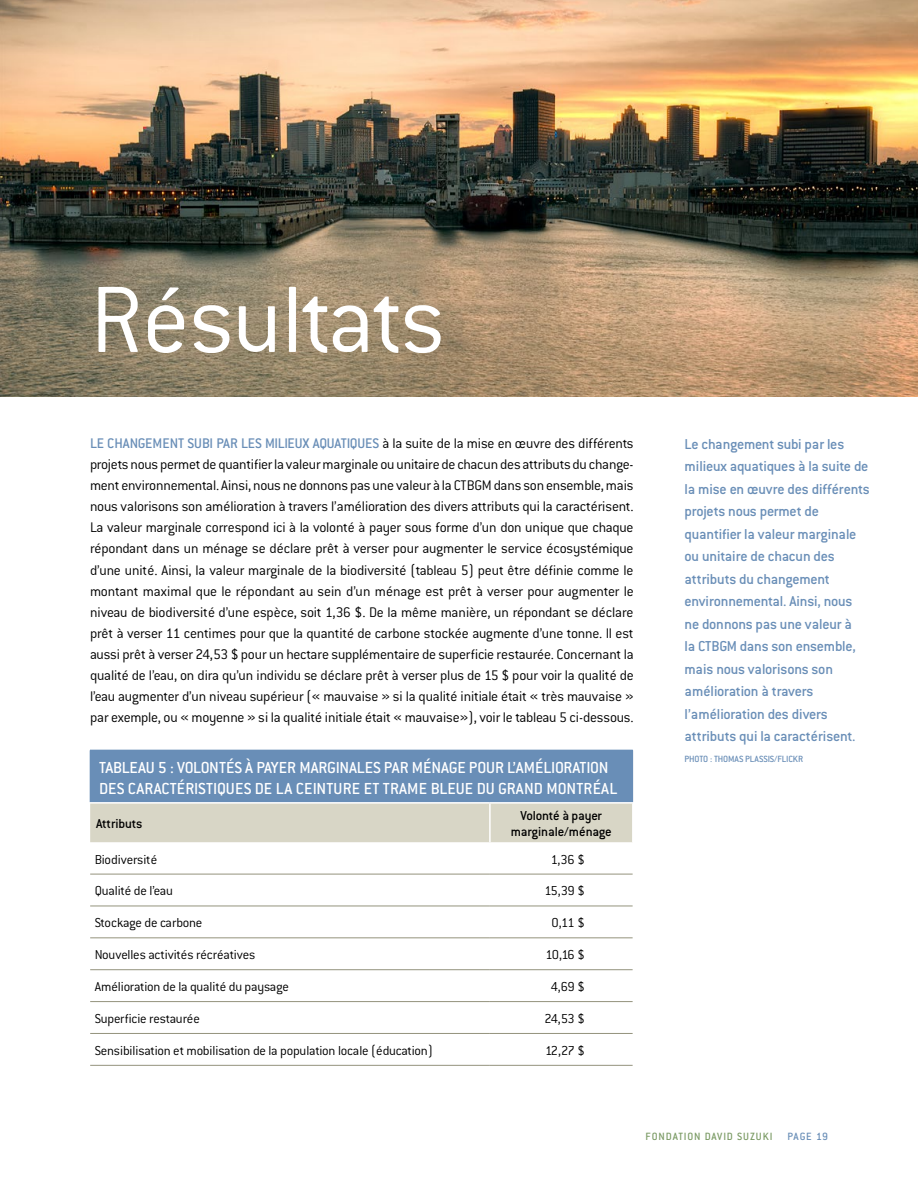
<style>
.page{position:relative;width:918px;height:1188px;background:#fff}
.page>*{position:absolute;margin:0;border:0;box-sizing:border-box;transform-origin:0 0}
.t1{font:300 103.5px "Conduit ITC";letter-spacing:-.02em;color:#fff}
.t2{font:500 17.55px/21.3px "Conduit ITC";color:#fff}
.t3{font:500 15.75px/22.5px "Conduit ITC";letter-spacing:-.015em;color:#698eb7}
.t4{font:300 15.3px/21px "Conduit ITC";letter-spacing:-.015em;color:#000;text-align:justify}
.t5{font:300 14.25px "Conduit ITC";letter-spacing:-.015em;color:#000}
.t6{font:500 14.25px/16.5px "Conduit ITC";letter-spacing:-.015em;color:#000;text-align:center}
.t7{font:500 11.55px "Conduit ITC";letter-spacing:.075em;color:#7b9b65}
.t8{font:500 11.55px "Conduit ITC";color:#698eb7}
.t9{font:500 9.9px "Conduit ITC";letter-spacing:-.01em;color:#698eb7}
.s1{font-weight:500;color:#698eb7}
</style>
<div class="page">
<div style="left:90px;top:750px;width:543px;height:53px;background:#698eb7"></div>
<div style="left:90px;top:804px;width:542px;height:38px;background:#d8d6c6"></div>
<hr style="left:90px;top:874px;width:400px;height:1px;background:#94937d">
<hr style="left:490px;top:874px;width:143px;height:1px;background:#94937d">
<hr style="left:90px;top:906px;width:400px;height:1px;background:#94937d">
<hr style="left:490px;top:906px;width:143px;height:1px;background:#94937d">
<hr style="left:90px;top:938px;width:400px;height:1px;background:#94937d">
<hr style="left:490px;top:938px;width:143px;height:1px;background:#94937d">
<hr style="left:90px;top:969px;width:400px;height:1px;background:#94937d">
<hr style="left:490px;top:969px;width:143px;height:1px;background:#94937d">
<hr style="left:90px;top:1001px;width:400px;height:1px;background:#94937d">
<hr style="left:490px;top:1001px;width:143px;height:1px;background:#94937d">
<hr style="left:90px;top:1033px;width:400px;height:1px;background:#94937d">
<hr style="left:490px;top:1033px;width:143px;height:1px;background:#94937d">
<hr style="left:90px;top:1065px;width:400px;height:1px;background:#94937d">
<hr style="left:490px;top:1065px;width:143px;height:1px;background:#94937d">
<hr style="left:489px;top:804px;width:2px;height:38px;background:#fff">
<hr style="left:90px;top:802px;width:400px;height:2px;background:#fff">
<hr style="left:490px;top:802px;width:143px;height:2px;background:#fff">
<img style="left:0;top:0;width:918px;height:397px">
<h1 class="t1" style="left:90px;top:263px;width:357px">Résultats</h1>
<p class="t4" style="left:90px;top:433px;width:545px"><span class="s1">Le changement subi par les milieux aquatiques</span> à la suite de la mise en œuvre des différents projets nous permet de quantifier la valeur marginale ou unitaire de chacun des attributs du change&shy;ment environnemental. Ainsi, nous ne donnons pas une valeur à la CTBGM dans son ensemble, mais nous valorisons son amélioration à travers l’amélioration des divers attributs qui la caractérisent.<br>La valeur marginale correspond ici à la volonté à payer sous forme d’un don unique que chaque répondant dans un ménage se déclare prêt à verser pour augmenter le service écosystémique d’une unité. Ainsi, la valeur marginale de la biodiversité (tableau 5) peut être définie comme le montant maximal que le répondant au sein d’un ménage est prêt à verser pour augmenter le niveau de biodiversité d’une espèce, soit 1,36 $. De la même manière, un répondant se déclare prêt à verser 11 centimes pour que la quantité de carbone stockée augmente d’une tonne. Il est aussi prêt à verser 24,53 $ pour un hectare supplémentaire de superficie restaurée. Concernant la qualité de l’eau, on dira qu’un individu se déclare prêt à verser plus de 15 $ pour voir la qualité de l’eau augmenter d’un niveau supérieur (« mauvaise » si la qualité initiale était « très mauvaise » par exemple, ou « moyenne » si la qualité initiale était « mauvaise»), voir le tableau 5 ci-dessous.</p>
<p class="t2" style="left:99px;top:756px;width:516px">Tableau 5 : Volontés à payer marginales par ménage pour l’amélioration des caractéristiques de la ceinture et trame bleue du Grand Montréal</p>
<p class="t6" style="left:96px;top:815px;width:48px">Attributs</p>
<p class="t6" style="left:511px;top:807px;width:103px">Volonté à payer marginale/ménage</p>
<p class="t5" style="left:95px;top:851px;width:64px">Biodiversité</p>
<p class="t5" style="left:551px;top:851px;width:35px">1,36 $</p>
<p class="t5" style="left:95px;top:883px;width:80px">Qualité de l’eau</p>
<p class="t5" style="left:544px;top:883px;width:42px">15,39 $</p>
<p class="t5" style="left:95px;top:915px;width:109px">Stockage de carbone</p>
<p class="t5" style="left:552px;top:915px;width:35px">0,11 $</p>
<p class="t5" style="left:95px;top:947px;width:162px">Nouvelles activités récréatives</p>
<p class="t5" style="left:546px;top:947px;width:41px">10,16 $</p>
<p class="t5" style="left:95px;top:979px;width:196px">Amélioration de la qualité du paysage</p>
<p class="t5" style="left:551px;top:979px;width:35px">4,69 $</p>
<p class="t5" style="left:95px;top:1011px;width:107px">Superficie restaurée</p>
<p class="t5" style="left:544px;top:1011px;width:42px">24,53 $</p>
<p class="t5" style="left:95px;top:1043px;width:340px">Sensibilisation et mobilisation de la population locale (éducation)</p>
<p class="t5" style="left:545px;top:1043px;width:41px">12,27 $</p>
<p class="t3" style="left:685px;top:433px;width:187px">Le changement subi par les milieux aquatiques à la suite de la mise en œuvre des différents projets nous permet de quantifier la valeur marginale ou unitaire de chacun des attributs du changement environnemental. Ainsi, nous ne donnons pas une valeur à<br>la CTBGM dans son ensemble, mais nous valorisons son amélioration à travers l’amélioration des divers attributs qui la caractérisent.</p>
<p class="t9" style="left:685px;top:754px;width:120px">Photo : thomas plassis/flickr</p>
<p class="t7" style="left:646px;top:1130px;width:129px">Fondation David Suzuki</p>
<p class="t8" style="left:787px;top:1130px;width:42px">Page 19</p>
</div>
